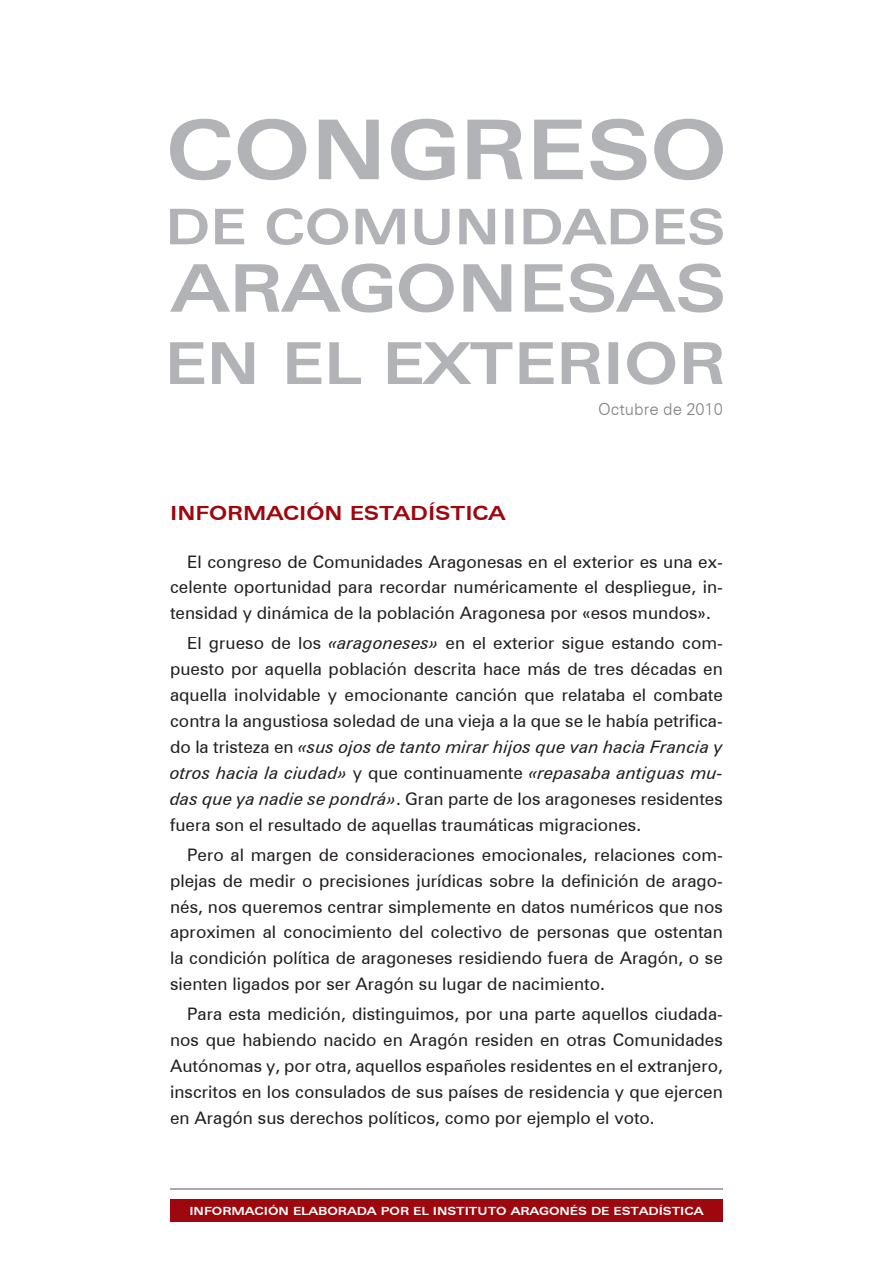
<style>
.page{position:relative;width:893px;height:1263px;background:#fff}
.page>*{position:absolute;margin:0;border:0;box-sizing:border-box;transform-origin:0 0}
.t1{font:700 expanded 19.5px "Zurich BT";color:#9d070d}
.t2{font:17.25px/26px "Zurich BT";color:#231f20;text-align:justify}
.t3{font:300 16.5px "Zurich BT";color:#808285}
.t4{font:700 expanded 11.25px "Zurich BT";color:#fff}
.s1{font-style:italic}
</style>
<div class="page">
<hr style="left:170px;top:1188px;width:553px;height:1px;background:#a8a9ad">
<svg style="left:170px;top:119px;width:553px;height:61px"></svg>
<svg style="left:170px;top:208px;width:553px;height:37px"></svg>
<svg style="left:170px;top:263px;width:553px;height:49px"></svg>
<svg style="left:170px;top:342px;width:553px;height:43px"></svg>
<div style="left:170px;top:1199px;width:553px;height:23px;background:#9d070d"></div>
<p class="t3" style="left:598px;top:399px;width:126px">Octubre de 2010</p>
<p class="t1" style="left:170px;top:502px;width:337px">INFORMACIÓN ESTADÍSTICA</p>
<p class="t2" style="left:170px;top:548px;width:554px;text-indent:17px">El congreso de Comunidades Aragonesas en el exterior es una ex&shy;celente oportunidad para recordar numéricamente el despliegue, in&shy;tensidad y dinámica de la población Aragonesa por «esos mundos».</p>
<p class="t2" style="left:170px;top:630px;width:554px;text-indent:17px">El grueso de los <span class="s1">«aragoneses»</span> en el exterior sigue estando com&shy;puesto por aquella población descrita hace más de tres décadas en aquella inolvidable y emocionante canción que relataba el combate contra la angustiosa soledad de una vieja a la que se le había petrifica&shy;do la tristeza en <span class="s1">«sus ojos de tanto mirar hijos que van hacia Francia y otros hacia la ciudad»</span> y que continuamente <span class="s1">«repasaba antiguas mu&shy;das que ya nadie se pondrá»</span>. Gran parte de los aragoneses residentes fuera son el resultado de aquellas traumáticas migraciones.</p>
<p class="t2" style="left:170px;top:841px;width:554px;text-indent:17px">Pero al margen de consideraciones emocionales, relaciones com&shy;plejas de medir o precisiones jurídicas sobre la definición de arago&shy;nés, nos queremos centrar simplemente en datos numéricos que nos aproximen al conocimiento del colectivo de personas que ostentan la condición política de aragoneses residiendo fuera de Aragón, o se sienten ligados por ser Aragón su lugar de nacimiento.</p>
<p class="t2" style="left:170px;top:1001px;width:554px;text-indent:17px">Para esta medición, distinguimos, por una parte aquellos ciudada&shy;nos que habiendo nacido en Aragón residen en otras Comunidades Autónomas y, por otra, aquellos españoles residentes en el extranjero, inscritos en los consulados de sus países de residencia y que ejercen en Aragón sus derechos políticos, como por ejemplo el voto.</p>
<p class="t4" style="left:189px;top:1204px;width:516px">INFORMACIÓN ELABORADA POR EL INSTITUTO ARAGONÉS DE ESTADÍSTICA</p>
</div>
